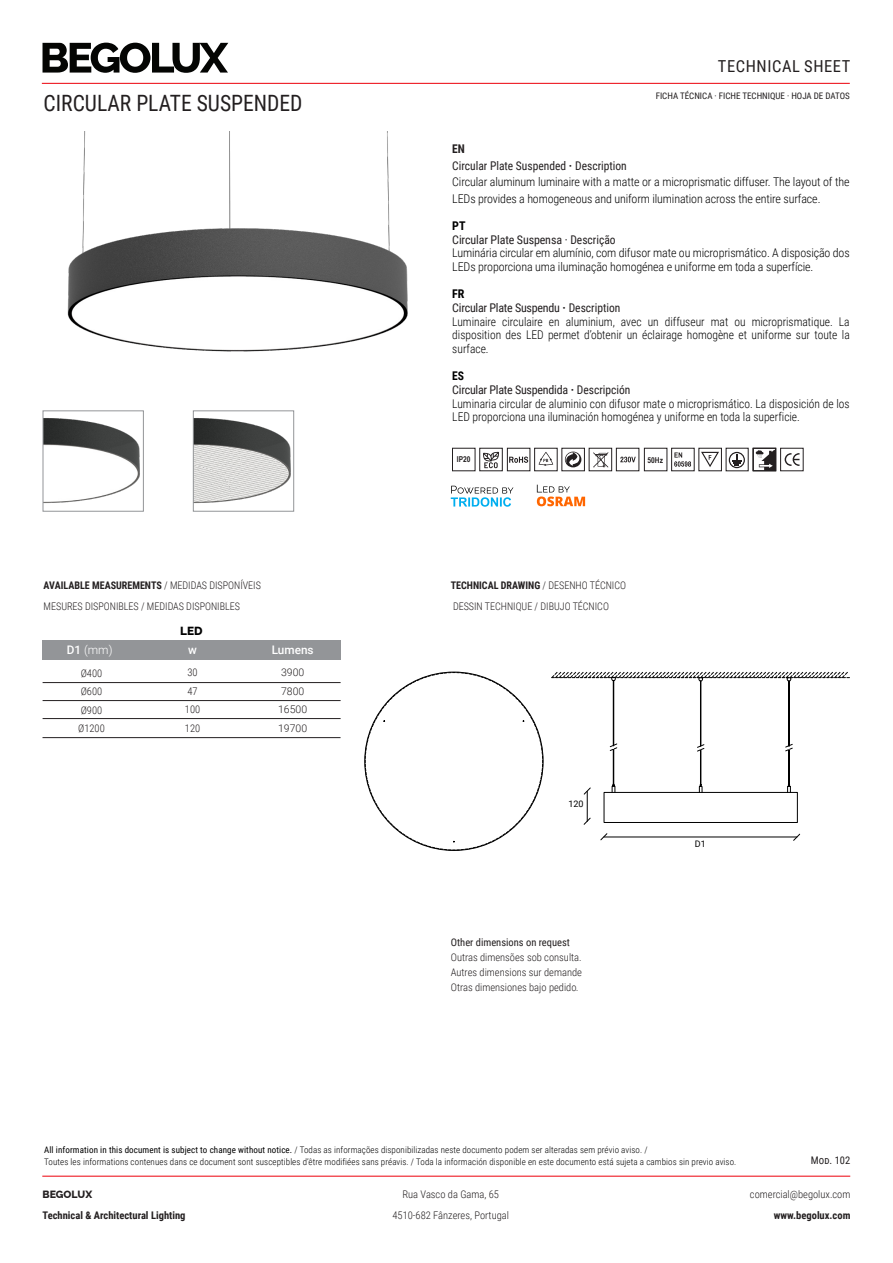
<style>
.page{position:relative;width:893px;height:1263px;background:#fff}
.page>*{position:absolute;margin:0;border:0;box-sizing:border-box;transform-origin:0 0}
.t1{font:22.5px "Roboto Condensed";color:#231f20;scale:.96 1}
.t2{font:16.5px "Roboto Condensed";letter-spacing:.035em;color:#231f20}
.Legendas_LED{font:300 12px/13.5px "Roboto Condensed";letter-spacing:-.01em;color:#000;text-align:justify;scale:.96 1}
.Legendas_LED-2{font:300 12px/16.5px "Roboto Condensed";letter-spacing:-.01em;color:#000}
.Legendas_LED-3{font:12px "Roboto Condensed";letter-spacing:-.01em;color:#231f20}
.Legendas_LED-4{font:12px "Roboto Condensed";letter-spacing:-.01em;color:#231f20;scale:.96 1}
.Legendas_LED-5{font:700 12px "Roboto Condensed";color:#000}
.t3{font:700 12px "Roboto Condensed";color:#231f20;scale:.96 1}
.Legendas_LED-6{font:700 12px "Roboto Condensed";color:#000;scale:.96 1}
.Paragraph_Style_2{font:500 11.7px "Roboto";color:#fff}
.Paragraph_Style_2-2{font:300 11.7px "Roboto";color:#fff}
.Legendas_LED-7{font:800 11.7px "Raleway";color:#000}
.Paragraph_Style_1{font:300 10.5px/21px "Roboto Condensed";color:#231f20;text-align:center}
.t4{font:700 10.5px "Roboto Condensed";color:#231f20;scale:.96 1}
.Paragraph_Style_1-2{font:300 10.5px "Roboto Condensed";color:#231f20;scale:.96 1}
.t5{font:700 10.5px "Roboto Condensed";color:#231f20}
.Paragraph_Style_1-3{font:10.5px "Roboto Condensed";color:#231f20}
.medidas_produtos{font:300 10.5px "Roboto Condensed";color:#231f20}
.medidas_produtos-2{font:300 10.5px "Roboto";color:#231f20}
.t6{font:800 10.5px "Raleway";color:#231f20}
.t7{font:300 9px/12px "Roboto Condensed";letter-spacing:.01em;color:#000}
.t8{font:9px "Roboto Condensed";color:#231f20}
.LEGENDAS_DESENHOS_TÉ{font:9px "Roboto";color:#000}
.t9{font:700 8.1px "Arial Narrow";color:#231f20}
.s1{font-weight:300}
.s2{font-weight:500}
.s3{font-weight:700}
.s4{font-style:italic}
.s5{font-weight:400}
</style>
<div class="page">
<hr style="left:42px;top:1175px;width:808px;height:2px;background:#ee1c25">
<svg style="left:43px;top:43px;width:185px;height:30px"></svg>
<hr style="left:42px;top:83px;width:808px;height:1px;background:#ee1c25">
<img style="left:67px;top:132px;width:341px;height:220px">
<svg style="left:509px;top:457px;width:19px;height:6px"></svg>
<div style="left:507px;top:448px;width:23px;height:23px;border:1px solid #231f20"></div>
<svg style="left:539px;top:452px;width:14px;height:14px"></svg>
<div style="left:534px;top:448px;width:23px;height:23px;border:1px solid #231f20"></div>
<svg style="left:565px;top:452px;width:16px;height:15px"></svg>
<div style="left:562px;top:448px;width:23px;height:23px;border:1px solid #231f20"></div>
<svg style="left:593px;top:452px;width:15px;height:15px"></svg>
<div style="left:589px;top:448px;width:23px;height:23px;border:1px solid #231f20"></div>
<svg style="left:483px;top:451px;width:16px;height:17px"></svg>
<div style="left:452px;top:448px;width:23px;height:23px;border:1px solid #231f20"></div>
<svg style="left:620px;top:457px;width:16px;height:5px"></svg>
<div style="left:616px;top:448px;width:23px;height:23px;border:1px solid #231f20"></div>
<div style="left:644px;top:448px;width:23px;height:23px;border:1px solid #231f20"></div>
<svg style="left:674px;top:452px;width:17px;height:15px"></svg>
<div style="left:671px;top:448px;width:23px;height:23px;border:1px solid #231f20"></div>
<svg style="left:701px;top:452px;width:18px;height:15px"></svg>
<div style="left:699px;top:448px;width:23px;height:23px;border:1px solid #231f20"></div>
<svg style="left:785px;top:453px;width:14px;height:13px"></svg>
<div style="left:780px;top:448px;width:23px;height:23px;border:1px solid #231f20"></div>
<svg style="left:755px;top:450px;width:19px;height:19px"></svg>
<div style="left:753px;top:448px;width:23px;height:23px;border:1px solid #231f20"></div>
<svg style="left:451px;top:486px;width:62px;height:21px"></svg>
<svg style="left:537px;top:485px;width:48px;height:21px"></svg>
<svg style="left:729px;top:452px;width:16px;height:16px"></svg>
<img style="left:195px;top:418px;width:96px;height:85px">
<div style="left:193px;top:411px;width:101px;height:100px;border:1px solid #939598"></div>
<img style="left:45px;top:418px;width:95px;height:85px">
<div style="left:43px;top:411px;width:101px;height:100px;border:1px solid #939598"></div>
<div style="left:43px;top:641px;width:298px;height:19px;background:#939598"></div>
<hr style="left:43px;top:682px;width:298px;height:1px;background:#231f20">
<hr style="left:43px;top:718px;width:298px;height:1px;background:#231f20">
<hr style="left:43px;top:700px;width:298px;height:1px;background:#231f20">
<hr style="left:43px;top:737px;width:298px;height:1px;background:#231f20">
<svg style="left:365px;top:672px;width:178px;height:178px"></svg>
<div style="left:604px;top:792px;width:193px;height:31px;border:1px solid #000"></div>
<hr style="left:587px;top:791px;width:1px;height:31px;background:#000">
<hr style="left:604px;top:837px;width:193px;height:1px;background:#000">
<svg style="left:584px;top:818px;width:7px;height:7px"></svg>
<svg style="left:600px;top:833px;width:7px;height:7px"></svg>
<svg style="left:793px;top:834px;width:7px;height:7px"></svg>
<svg style="left:551px;top:672px;width:299px;height:123px"></svg>
<p class="t1" style="left:44px;top:88px;width:271px">CIRCULAR PLATE SUSPENDED</p>
<p class="t4" style="left:44px;top:577px;width:228px">AVAILABLE MEASUREMENTS <span class="s1">/ MEDIDAS DISPONÍVEIS</span></p>
<p class="Paragraph_Style_1-2" style="left:44px;top:598px;width:206px">MESURES DISPONIBLES / MEDIDAS DISPONIBLES</p>
<p class="Legendas_LED-7" style="left:180px;top:621px;width:24px">LED</p>
<p class="Paragraph_Style_2-2" style="left:67px;top:641px;width:47px"><span class="s2">D1</span> (mm)</p>
<p class="Paragraph_Style_2" style="left:188px;top:641px;width:10px">w</p>
<p class="Paragraph_Style_2" style="left:272px;top:641px;width:44px">Lumens</p>
<p class="medidas_produtos" style="left:188px;top:665px;width:12px">30</p>
<p class="medidas_produtos" style="left:188px;top:684px;width:12px">47</p>
<p class="medidas_produtos" style="left:185px;top:702px;width:17px">100</p>
<p class="medidas_produtos" style="left:185px;top:721px;width:17px">120</p>
<p class="medidas_produtos-2" style="left:281px;top:665px;width:25px">3900</p>
<p class="medidas_produtos-2" style="left:281px;top:684px;width:25px">7800</p>
<p class="medidas_produtos-2" style="left:278px;top:702px;width:31px">16500</p>
<p class="medidas_produtos-2" style="left:278px;top:721px;width:31px">19700</p>
<p class="medidas_produtos" style="left:81px;top:666px;width:23px">Ø400</p>
<p class="medidas_produtos" style="left:81px;top:684px;width:23px">Ø600</p>
<p class="medidas_produtos" style="left:81px;top:703px;width:23px">Ø900</p>
<p class="medidas_produtos" style="left:78px;top:721px;width:28px">Ø1200</p>
<h2 class="t2" style="left:718px;top:55px;width:134px">TECHNICAL SHEET</h2>
<p class="t8" style="left:656px;top:90px;width:196px">FICHA TÉCNICA · FICHE TECHNIQUE · HOJA DE DATOS</p>
<p class="t3" style="left:452px;top:140px;width:15px">EN</p>
<p class="Legendas_LED-4" style="left:452px;top:157px;width:183px">Circular Plate Suspended <span class="s3">·</span> Description</p>
<p class="Legendas_LED-2" style="left:452px;top:173px;width:399px">Circular aluminum luminaire with a matte or a microprismatic diffuser. The layout of the<br>LEDs provides a homogeneous and uniform ilumination across the entire surface.</p>
<p class="Legendas_LED-5" style="left:452px;top:217px;width:15px">PT</p>
<p class="Legendas_LED-3" style="left:452px;top:231px;width:165px">Circular Plate Suspensa · Descrição</p>
<p class="Legendas_LED-2" style="left:452px;top:246px;width:399px;line-height:13.5px">Luminária circular em alumínio, com difusor mate ou microprismático. A disposição dos<br>LEDs proporciona uma iluminação homogénea e uniforme em toda a superfície.</p>
<p class="Legendas_LED-5" style="left:452px;top:285px;width:14px">FR</p>
<p class="Legendas_LED-3" style="left:452px;top:300px;width:170px">Circular Plate Suspendu <span class="s3">·</span> Description</p>
<p class="Legendas_LED" style="left:452px;top:314px;width:415px">Luminaire circulaire en aluminium, avec un diffuseur mat ou microprismatique. La disposition des LED permet d’obtenir un éclairage homogène et uniforme sur toute la surface.</p>
<p class="Legendas_LED-6" style="left:452px;top:367px;width:14px">ES</p>
<p class="Legendas_LED-3" style="left:452px;top:382px;width:180px">Circular Plate Suspendida <span class="s3">·</span> Descripción</p>
<p class="Legendas_LED" style="left:452px;top:396px;width:415px">Luminaria circular de aluminio con difusor mate o microprismático. La disposición de los<br>LED proporciona una iluminación homogénea y uniforme en toda la superficie.</p>
<p class="t9" style="left:457px;top:453px;width:15px">IP20</p>
<p class="t9" style="left:647px;top:454px;width:17px">50Hz</p>
<p class="t4" style="left:451px;top:577px;width:184px">TECHNICAL DRAWING <span class="s1">/ DESENHO TÉCNICO</span></p>
<p class="Paragraph_Style_1-2" style="left:453px;top:598px;width:164px">DESSIN TECHNIQUE / DIBUJO TÉCNICO</p>
<p class="LEGENDAS_DESENHOS_TÉ" style="left:568px;top:798px;width:17px">120</p>
<p class="Paragraph_Style_1-3" style="left:451px;top:935px;width:121px">Other dimensions on request</p>
<p class="Paragraph_Style_1" style="left:451px;top:946px;width:132px">Outras dimensões sob consulta.</p>
<p class="Paragraph_Style_1" style="left:451px;top:961px;width:133px">Autres dimensions sur demande</p>
<p class="Paragraph_Style_1" style="left:451px;top:976px;width:130px">Otras dimensiones bajo pedido<span class="s4">.</span></p>
<p class="LEGENDAS_DESENHOS_TÉ" style="left:695px;top:837px;width:12px">D1</p>
<p class="t7" style="left:44px;top:1143px;width:694px"><span class="s5">All information in this document is subject to change without notice.</span> / Todas as informações disponibilizadas neste documento podem ser alteradas sem prévio aviso. /<br>Toutes les informations contenues dans ce document sont susceptibles d’être modifiées sans préavis. / Toda la información disponible en este documento está sujeta a cambios sin previo aviso.</p>
<p class="Paragraph_Style_1-3" style="left:811px;top:1153px;width:41px">Mod. 102</p>
<p class="t6" style="left:43px;top:1185px;width:51px">BEGOLUX</p>
<p class="t5" style="left:43px;top:1207px;width:144px">Technical &amp; Architectural Lighting</p>
<p class="Paragraph_Style_1" style="left:392px;top:1183px;width:118px">Rua Vasco da Gama, 65<br>4510-682 Fânzeres, Portugal</p>
<p class="Paragraph_Style_1" style="left:750px;top:1183px;width:102px">comercial@begolux.com</p>
<p class="t5" style="left:774px;top:1207px;width:78px">www.begolux.com</p>
</div>
